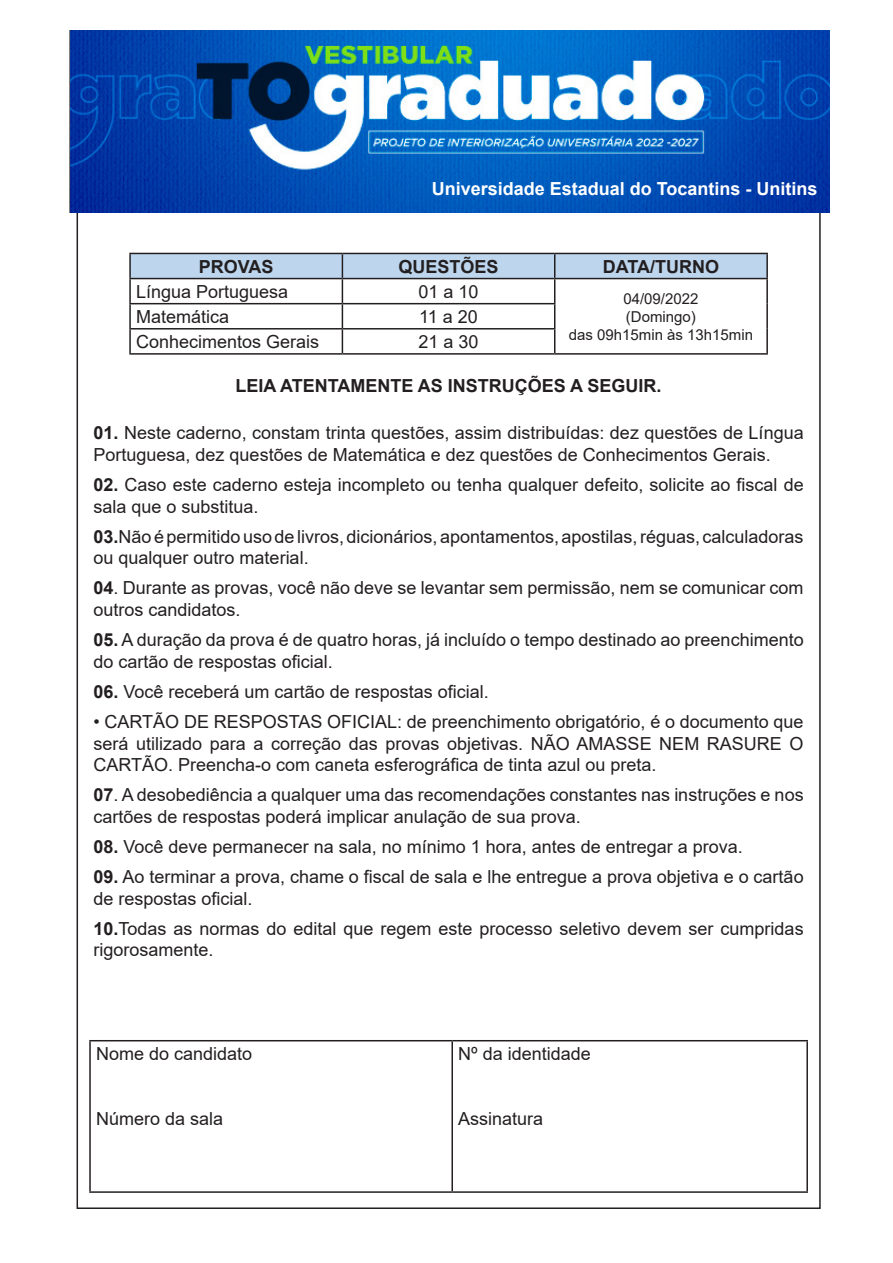
<style>
.page{position:relative;width:893px;height:1263px;background:#fff}
.page>*{position:absolute;margin:0;border:0;box-sizing:border-box;transform-origin:0 0}
.t1{font:18px/21.6px "Arial";color:#231f20}
.t2{font:700 18px "Arial";color:#231f20}
.Titulo_Gestao{font:700 18px "Arial";color:#fff}
.t3{font:15px "Arial";color:#231f20}
.s1{font-weight:700}
</style>
<div class="page">
<hr style="left:129px;top:253px;width:213px;height:1px;background:#231f20">
<hr style="left:129px;top:254px;width:2px;height:24px;background:#231f20">
<hr style="left:555px;top:253px;width:213px;height:1px;background:#231f20">
<hr style="left:766px;top:254px;width:2px;height:24px;background:#231f20">
<hr style="left:129px;top:278px;width:213px;height:1px;background:#231f20">
<hr style="left:129px;top:279px;width:2px;height:24px;background:#231f20">
<hr style="left:555px;top:278px;width:213px;height:1px;background:#231f20">
<hr style="left:766px;top:279px;width:2px;height:25px;background:#231f20">
<hr style="left:129px;top:303px;width:213px;height:1px;background:#231f20">
<hr style="left:129px;top:304px;width:2px;height:24px;background:#231f20">
<hr style="left:766px;top:304px;width:2px;height:25px;background:#231f20">
<hr style="left:129px;top:328px;width:213px;height:1px;background:#231f20">
<hr style="left:129px;top:329px;width:2px;height:24px;background:#231f20">
<svg style="left:130px;top:253px;width:637px;height:100px"></svg>
<hr style="left:766px;top:329px;width:2px;height:24px;background:#231f20">
<hr style="left:129px;top:353px;width:213px;height:2px;background:#231f20">
<hr style="left:342px;top:353px;width:213px;height:2px;background:#231f20">
<hr style="left:555px;top:353px;width:213px;height:2px;background:#231f20">
<hr style="left:89px;top:1040px;width:363px;height:1px;background:#231f20">
<hr style="left:89px;top:1041px;width:2px;height:150px;background:#231f20">
<hr style="left:452px;top:1040px;width:356px;height:1px;background:#231f20">
<hr style="left:451px;top:1041px;width:2px;height:150px;background:#231f20">
<hr style="left:806px;top:1041px;width:2px;height:150px;background:#231f20">
<hr style="left:89px;top:1191px;width:363px;height:2px;background:#231f20">
<hr style="left:452px;top:1191px;width:356px;height:2px;background:#231f20">
<img style="left:70px;top:31px;width:760px;height:182px">
<p class="Titulo_Gestao" style="left:432px;top:176px;width:387px">Universidade Estadual do Tocantins - Unitins</p>
<p class="t2" style="left:199px;top:254px;width:76px">PROVAS</p>
<p class="t2" style="left:399px;top:254px;width:102px">QUESTÕES</p>
<p class="t2" style="left:603px;top:254px;width:118px">DATA/TURNO</p>
<p class="t1" style="left:136px;top:280px;width:154px">Língua Portuguesa</p>
<p class="t1" style="left:419px;top:280px;width:62px">01 a 10</p>
<p class="t3" style="left:623px;top:288px;width:77px">04/09/2022</p>
<p class="t3" style="left:626px;top:306px;width:72px">(Domingo)</p>
<p class="t3" style="left:569px;top:324px;width:186px">das 09h15min às 13h15min</p>
<p class="t1" style="left:136px;top:306px;width:95px">Matemática</p>
<p class="t1" style="left:419px;top:306px;width:60px">11 a 20</p>
<p class="t1" style="left:136px;top:331px;width:185px">Conhecimentos Gerais</p>
<p class="t1" style="left:419px;top:331px;width:62px">21 a 30</p>
<p class="t2" style="left:236px;top:373px;width:428px">LEIA ATENTAMENTE AS INSTRUÇÕES A SEGUIR.</p>
<p class="t1" style="left:94px;top:422px;width:712px"><span class="s1">01.</span> Neste caderno, constam trinta questões, assim distribuídas: dez questões de Língua<br>Portuguesa, dez questões de Matemática e dez questões de Conhecimentos Gerais.</p>
<p class="t1" style="left:94px;top:474px;width:712px"><span class="s1">02.</span> Caso este caderno esteja incompleto ou tenha qualquer defeito, solicite ao fiscal de sala que o substitua.</p>
<p class="t1" style="left:94px;top:525px;width:712px"><span class="s1">03.</span>Não é permitido uso de livros, dicionários, apontamentos, apostilas, réguas, calculadoras ou qualquer outro material.</p>
<p class="t1" style="left:94px;top:577px;width:712px"><span class="s1">04</span>. Durante as provas, você não deve se levantar sem permissão, nem se comunicar com outros candidatos.</p>
<p class="t1" style="left:94px;top:629px;width:712px"><span class="s1">05.</span> A duração da prova é de quatro horas, já incluído o tempo destinado ao preenchimento do cartão de respostas oficial.</p>
<p class="t1" style="left:94px;top:681px;width:397px"><span class="s1">06.</span> Você receberá um cartão de respostas oficial.</p>
<p class="t1" style="left:94px;top:711px;width:712px;text-align:justify">• CARTÃO DE RESPOSTAS OFICIAL: de preenchimento obrigatório, é o documento que será utilizado para a correção das provas objetivas. NÃO AMASSE NEM RASURE O CARTÃO. Preencha-o com caneta esferográfica de tinta azul ou preta.</p>
<p class="t1" style="left:94px;top:784px;width:712px"><span class="s1">07</span>. A desobediência a qualquer uma das recomendações constantes nas instruções e nos cartões de respostas poderá implicar anulação de sua prova.</p>
<p class="t1" style="left:94px;top:836px;width:651px"><span class="s1">08.</span> Você deve permanecer na sala, no mínimo 1 hora, antes de entregar a prova.</p>
<p class="t1" style="left:94px;top:866px;width:712px"><span class="s1">09.</span> Ao terminar a prova, chame o fiscal de sala e lhe entregue a prova objetiva e o cartão de respostas oficial.</p>
<p class="t1" style="left:94px;top:917px;width:712px"><span class="s1">10.</span>Todas as normas do edital que regem este processo seletivo devem ser cumpridas rigorosamente.</p>
<p class="t1" style="left:96px;top:1042px;width:158px">Nome do candidato</p>
<p class="t1" style="left:96px;top:1107px;width:129px">Número da sala</p>
<p class="t1" style="left:458px;top:1042px;width:134px">Nº da identidade</p>
<p class="t1" style="left:458px;top:1107px;width:87px">Assinatura</p>
</div>
